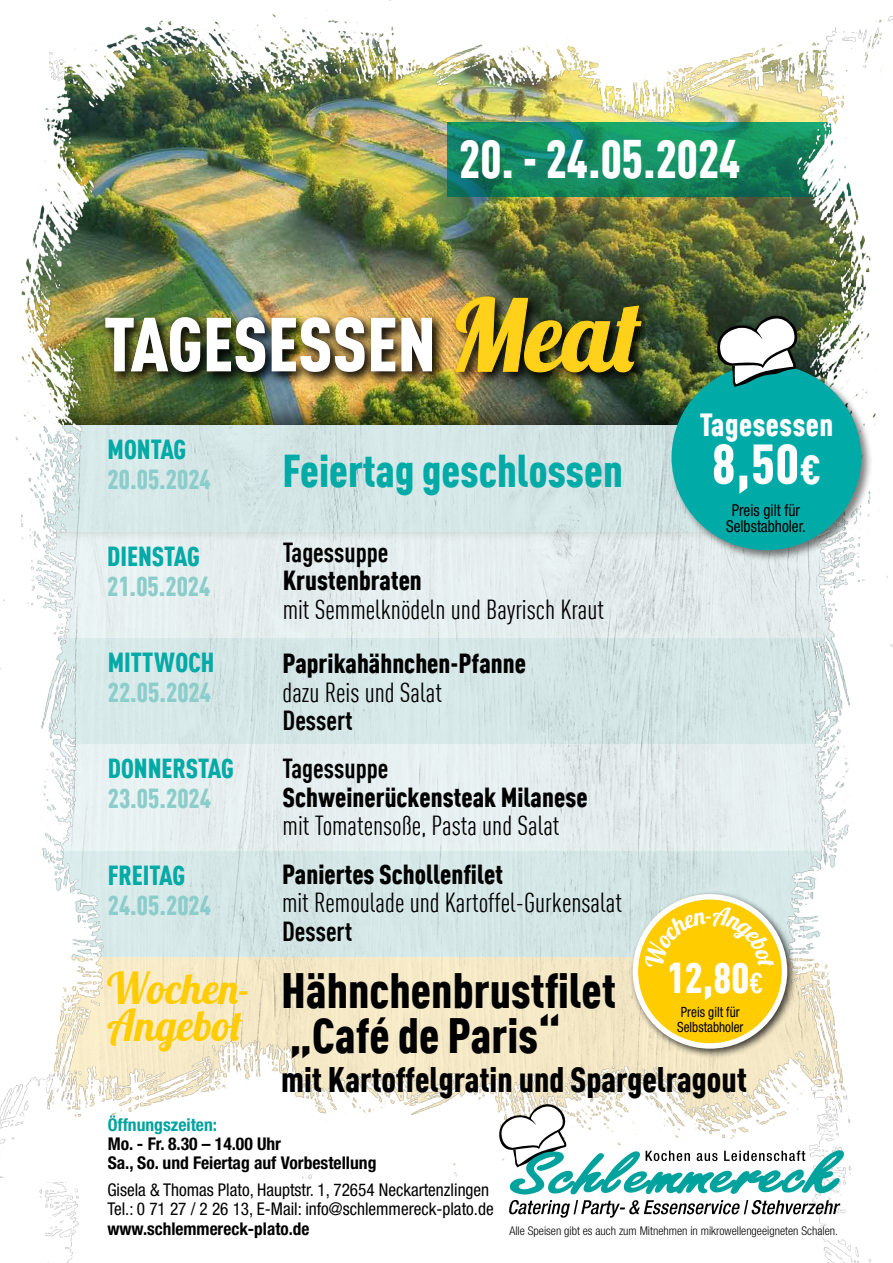
<style>
.page{position:relative;width:893px;height:1263px;background:#fff}
.page>*{position:absolute;margin:0;border:0;box-sizing:border-box;transform-origin:0 0}
.t1{font:900 75px "MPDIN Pro Cond";color:#fff}
.t2{font:900 55.35px "MPDIN Pro Cond";color:#fff}
.t3{font:900 53.1px "MPDIN Pro Cond";color:#fff;scale:.94 1}
.t4{font:900 48.6px/45px "MPDIN Pro Cond";color:#000}
.t5{font:900 45px "MPDIN Pro Cond";color:#00aaa6}
.t6{font:42.75px/36.8px "Lobster";color:#fc0}
.t7{font:900 42.3px "MPDIN Pro Cond";color:#fff}
.t8{font:900 34.65px "MPDIN Pro Cond";color:#000}
.t9{font:900 31.35px "MPDIN Pro Cond";letter-spacing:.015em;color:#fff}
.t10{font:27px "MPDIN Pro Cond";color:#000}
.t11{font:900 27px "MPDIN Pro Cond";color:#000}
.t12{font:900 27px "MPDIN Pro Cond";color:#8bcdcb}
.t13{font:900 27px "MPDIN Pro Cond";color:#00aaa6}
.t14{font:700 27px "MPDIN Pro Cond";color:#000}
.t15{font:condensed 17.55px/19.4px "Helvetica Neue LT Std";color:#000}
.t16{font:700 condensed 17.55px/19.4px "Helvetica Neue LT Std";color:#000}
.t17{font:700 condensed 17.55px "Helvetica Neue LT Std";color:#00a29e}
.t18{font:condensed 16.5px/16.5px "Helvetica Neue LT Std";color:#000;text-align:center;scale:.93 1}
.t19{font:condensed 14.1px/14.1px "Helvetica Neue LT Std";color:#000;scale:.93 1}
.t20{font:300 condensed 12px "Helvetica Neue LT Std";color:#000}
.s1{font-family:"Lobster";font-weight:400;font-size:99px;color:#ffd11b}
.s2{font-size:40.2px}
.s3{font-weight:700;font-size:28.35px}
</style>
<div class="page">
<img style="left:113px;top:130px;width:665px;height:268px">
<div style="left:15px;top:398px;width:878px;height:144px;background:#000;opacity:.5"></div>
<img style="left:113px;top:425px;width:665px;height:605px">
<img style="left:0;top:130px;width:113px;height:1133px">
<img style="left:44px;top:0;width:849px;height:130px">
<svg style="left:447px;top:122px;width:331px;height:74px;background:#148a62"></svg>
<img style="left:0;top:1030px;width:778px;height:151px">
<img style="left:778px;top:27px;width:115px;height:1236px">
<div style="left:0;top:0;width:49px;height:106px;background:#fff"></div>
<div style="left:101px;top:292px;width:553px;height:94px;background:#000;opacity:.7"></div>
<img style="left:455px;top:296px;width:187px;height:77px">
<svg style="left:509px;top:1200px;width:331px;height:18px"></svg>
<svg style="left:493px;top:1092px;width:351px;height:102px"></svg>
<div style="left:669px;top:362px;width:204px;height:200px;background:#000;opacity:.5"></div>
<div style="left:672px;top:364px;width:189px;height:186px;background:#00aaa6;border-radius:50%"></div>
<svg style="left:712px;top:303px;width:93px;height:84px"></svg>
<div style="left:629px;top:890px;width:168px;height:168px;background:#000;opacity:.75"></div>
<div style="left:635px;top:897px;width:149px;height:149px;background:#fc0;border-radius:50%"></div>
<div style="left:633px;top:894px;width:154px;height:155px;border:5px solid #fff;border-radius:50%"></div>
<svg style="left:644px;top:905px;width:130px;height:38px"></svg>
<h3 class="t3" style="left:459px;top:121px;width:300px">20. - 24.05.2024</h3>
<h1 class="t1" style="left:104px;top:291px;width:538px">TAGESESSEN <span class="s1">Meat</span></h1>
<p class="t13" style="left:108px;top:430px;width:80px">MONTAG</p>
<p class="t12" style="left:108px;top:460px;width:105px">20.05.2024</p>
<p class="t13" style="left:107px;top:537px;width:94px">DIENSTAG</p>
<p class="t12" style="left:107px;top:567px;width:105px">21.05.2024</p>
<p class="t13" style="left:108px;top:643px;width:108px">MITTWOCH</p>
<p class="t12" style="left:108px;top:673px;width:105px">22.05.2024</p>
<p class="t13" style="left:108px;top:748px;width:128px">DONNERSTAG</p>
<p class="t12" style="left:108px;top:778px;width:105px">23.05.2024</p>
<p class="t13" style="left:108px;top:856px;width:79px">FREITAG</p>
<p class="t12" style="left:108px;top:886px;width:105px">24.05.2024</p>
<h3 class="t5" style="left:283px;top:439px;width:342px">Feiertag geschlossen</h3>
<p class="t14" style="left:283px;top:533px;width:107px">Tagessuppe</p>
<p class="t11" style="left:283px;top:561px;width:141px">Krustenbraten</p>
<p class="t10" style="left:283px;top:592px;width:323px">mit Semmelknödeln und Bayrisch Kraut</p>
<p class="t11" style="left:283px;top:644px;width:245px">Paprikahähnchen-Pfanne</p>
<p class="t10" style="left:283px;top:675px;width:161px">dazu Reis und Salat</p>
<p class="t14" style="left:283px;top:702px;width:72px">Dessert</p>
<p class="t14" style="left:283px;top:750px;width:107px">Tagessuppe</p>
<p class="t11" style="left:283px;top:777px;width:307px">Schweinerückensteak Milanese</p>
<p class="t10" style="left:283px;top:808px;width:278px">mit Tomatensoße, Pasta und Salat</p>
<p class="t11" style="left:282px;top:855px;width:223px">Paniertes Schollenfilet</p>
<p class="t10" style="left:282px;top:886px;width:341px">mit Remoulade und Kartoffel-Gurkensalat</p>
<p class="t14" style="left:282px;top:912px;width:72px">Dessert</p>
<p class="t9" style="left:700px;top:402px;width:135px">Tagesessen</p>
<h2 class="t2" style="left:712px;top:424px;width:111px">8,50<span class="s2">€</span></h2>
<p class="t18" style="left:726px;top:501px;width:87px">Preis gilt für<br>Selbstabholer.</p>
<h3 class="t6" style="left:107px;top:974px;width:145px">Wochen-<br>Angebot</h3>
<h3 class="t7" style="left:667px;top:947px;width:98px">12,80<span class="s3">€</span></h3>
<p class="t19" style="left:677px;top:1005px;width:73px">Preis gilt für<br>Selbstabholer</p>
<h3 class="t4" style="left:281px;top:965px;width:336px">Hähnchenbrustfilet „Café de Paris“</h3>
<p class="t8" style="left:281px;top:1055px;width:467px">mit Kartoffelgratin und Spargelragout</p>
<p class="t17" style="left:108px;top:1113px;width:111px">Öffnungszeiten:</p>
<p class="t16" style="left:108px;top:1134px;width:270px">Mo. - Fr. 8.30 – 14.00 Uhr<br>Sa., So. und Feiertag auf Vorbestellung</p>
<p class="t15" style="left:107px;top:1180px;width:388px">Gisela &amp; Thomas Plato, Hauptstr. 1, 72654 Neckartenzlingen<br>Tel.: 0 71 27 / 2 26 13, E-Mail: info@schlemmereck-plato.de</p>
<p class="t16" style="left:107px;top:1218px;width:204px">www.schlemmereck-plato.de</p>
<p class="t20" style="left:509px;top:1224px;width:330px">Alle Speisen gibt es auch zum Mitnehmen in mikrowellengeeigneten Schalen.</p>
</div>
